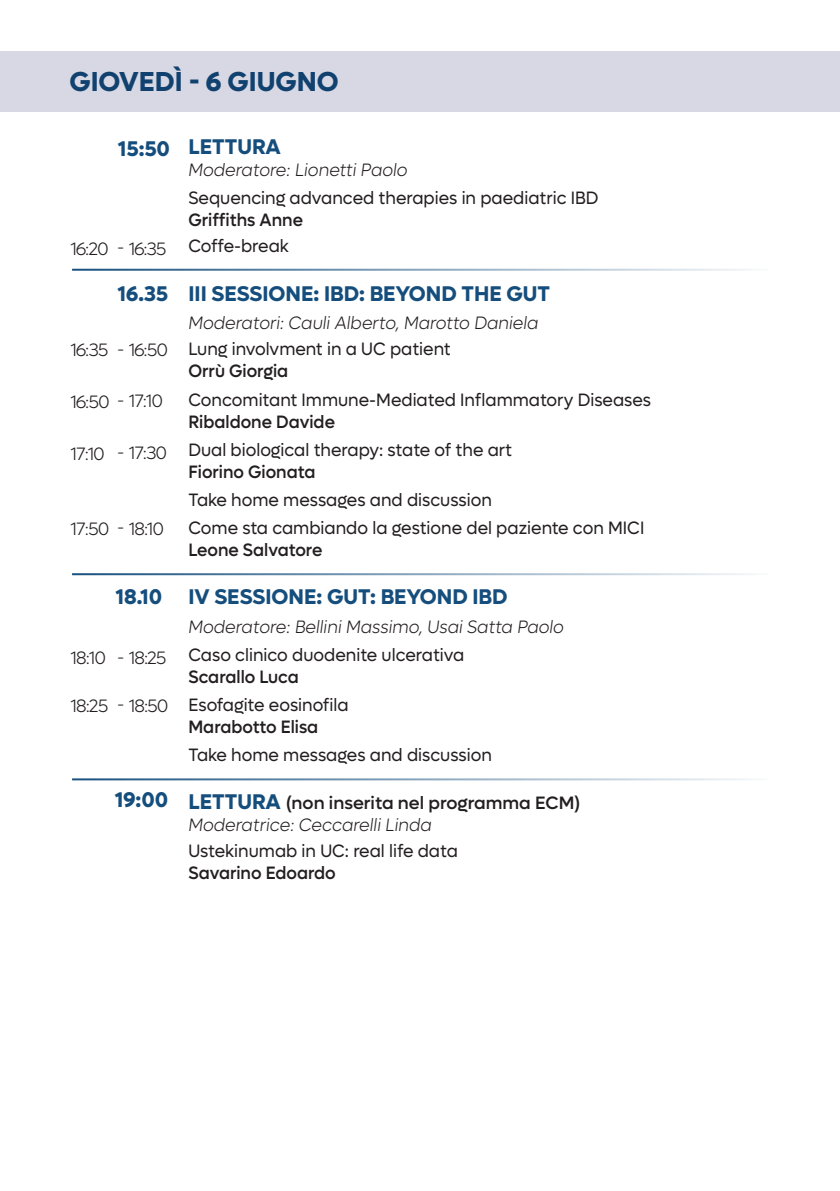
<style>
.page{position:relative;width:840px;height:1191px;background:#fff}
.page>*{position:absolute;margin:0;border:0;box-sizing:border-box;transform-origin:0 0}
.t1{font:700 27.6px "Lufga";color:#154e7d}
.t2{font:700 21.4px "Lufga";color:#154e7d}
.t3{font:18px "Lufga";color:#231f20;scale:.95 1}
.t4{font:italic 300 18px "Lufga";color:#231f20;scale:.95 1}
.t5{font:500 18px "Lufga";color:#231f20;scale:.95 1}
.t6{font:300 18px "Lufga";letter-spacing:-.05em;color:#231f20}
.t7{font:500 18px "Lufga";color:#231f20}
</style>
<div class="page">
<div style="left:0;top:51px;width:839px;height:60px;background:#d7d8e3"></div>
<hr style="left:72px;top:269px;width:695px;height:2px;background:#154e7d">
<hr style="left:72px;top:573px;width:695px;height:2px;background:#154e7d">
<hr style="left:72px;top:778px;width:695px;height:2px;background:#154e7d">
<p class="t1" style="left:69px;top:65px;width:270px">GIOVEDÌ 6- GIUGNO</p>
<p class="t2" style="left:118px;top:136px;width:54px">15:50</p>
<p class="t6" style="left:70px;top:238px;width:40px">16:20</p>
<p class="t6" style="left:117px;top:238px;width:51px">- 16:35</p>
<p class="t2" style="left:117px;top:281px;width:52px">16.35</p>
<p class="t6" style="left:117px;top:340px;width:52px">- 16:50</p>
<p class="t6" style="left:70px;top:340px;width:39px">16:35</p>
<p class="t6" style="left:70px;top:391px;width:94px">16:50 - 17:10</p>
<p class="t6" style="left:70px;top:443px;width:36px">17:10</p>
<p class="t6" style="left:117px;top:443px;width:51px">- 17:30</p>
<p class="t6" style="left:70px;top:518px;width:95px">17:50 - 18:10</p>
<p class="t2" style="left:115px;top:583px;width:48px">18.10</p>
<p class="t6" style="left:70px;top:648px;width:37px">18:10</p>
<p class="t6" style="left:70px;top:696px;width:39px">18:25</p>
<p class="t6" style="left:117px;top:647px;width:51px">- 18:25</p>
<p class="t6" style="left:117px;top:695px;width:53px">- 18:50</p>
<p class="t2" style="left:115px;top:787px;width:55px">19:00</p>
<p class="t2" style="left:188px;top:134px;width:94px">LETTURA</p>
<p class="t4" style="left:188px;top:160px;width:232px">Moderatore: Lionetti Paolo</p>
<p class="t3" style="left:188px;top:188px;width:433px">Sequencing advanced therapies in paediatric IBD</p>
<p class="t5" style="left:188px;top:210px;width:122px">Griffiths Anne</p>
<p class="t3" style="left:188px;top:236px;width:107px">Coffe-break</p>
<p class="t2" style="left:188px;top:280px;width:363px">III SESSIONE: IBD: BEYOND THE GUT</p>
<p class="t4" style="left:188px;top:313px;width:370px">Moderatori: Cauli Alberto, Marotto Daniela</p>
<p class="t3" style="left:188px;top:339px;width:277px">Lung involvment in a UC patient</p>
<p class="t5" style="left:188px;top:361px;width:107px">Orrù Giorgia</p>
<p class="t3" style="left:188px;top:390px;width:488px">Concomitant Immune-Mediated Inflammatory Diseases</p>
<p class="t5" style="left:188px;top:411px;width:156px">Ribaldone Davide</p>
<p class="t3" style="left:188px;top:440px;width:342px">Dual biological therapy: state of the art</p>
<p class="t5" style="left:188px;top:461px;width:135px">Fiorino Gionata</p>
<p class="t3" style="left:188px;top:490px;width:321px">Take home messages and discussion</p>
<p class="t3" style="left:188px;top:518px;width:481px">Come sta cambiando la gestione del paziente con MICI</p>
<p class="t5" style="left:188px;top:539px;width:142px">Leone Salvatore</p>
<p class="t2" style="left:188px;top:584px;width:320px">IV SESSIONE: GUT: BEYOND IBD</p>
<p class="t4" style="left:188px;top:617px;width:396px">Moderatore: Bellini Massimo, Usai Satta Paolo</p>
<p class="t3" style="left:188px;top:644px;width:292px">Caso clinico duodenite ulcerativa</p>
<p class="t5" style="left:188px;top:666px;width:118px">Scarallo Luca</p>
<p class="t3" style="left:188px;top:694px;width:170px">Esofagite eosinofila</p>
<p class="t5" style="left:188px;top:716px;width:138px">Marabotto Elisa</p>
<p class="t3" style="left:188px;top:744px;width:321px">Take home messages and discussion</p>
<p class="t7" style="left:285px;top:792px;width:296px">(non inserita nel programma ECM(</p>
<p class="t2" style="left:188px;top:789px;width:94px">LETTURA</p>
<p class="t4" style="left:188px;top:815px;width:257px">Moderatrice: Ceccarelli Linda</p>
<p class="t3" style="left:188px;top:840px;width:285px">Ustekinumab in UC: real life data</p>
<p class="t5" style="left:188px;top:862px;width:156px">Savarino Edoardo</p>
</div>
